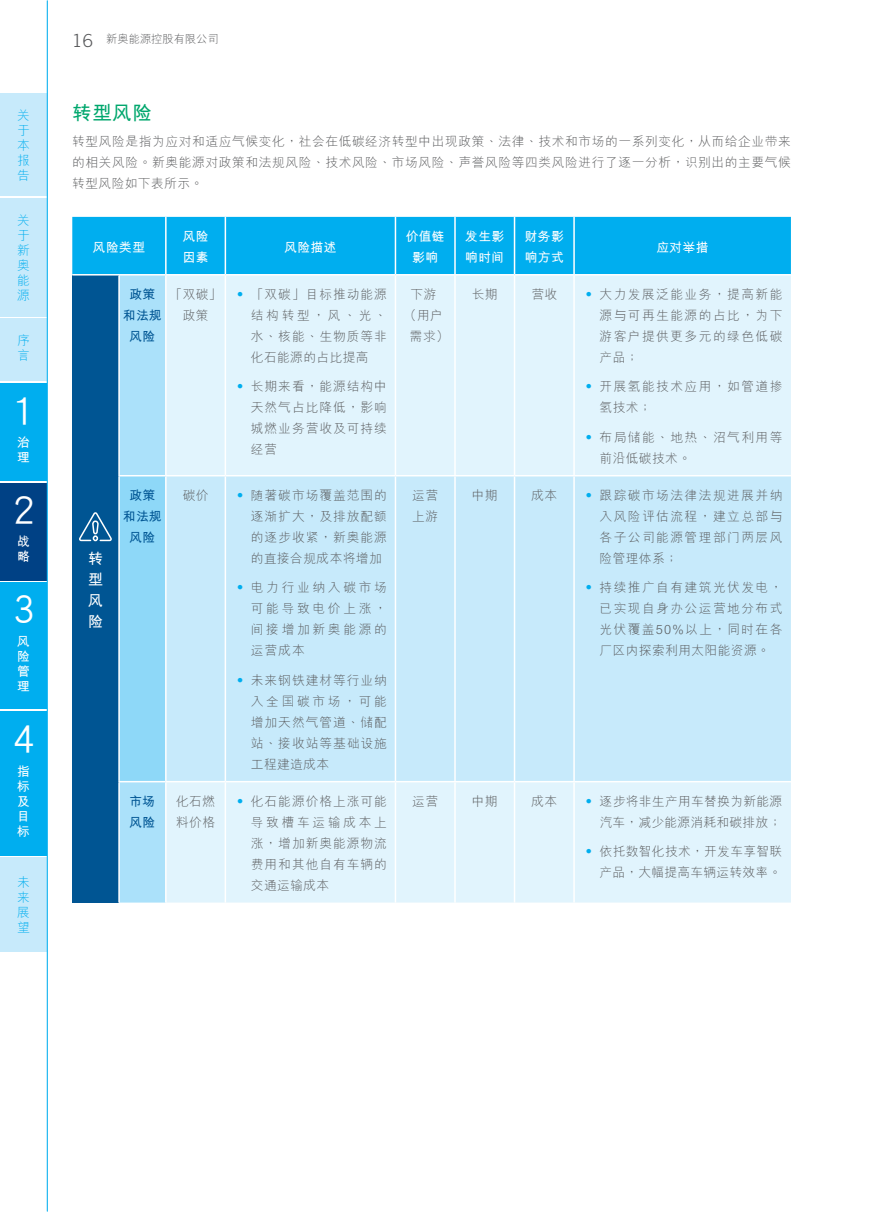
<style>
.page{position:relative;width:893px;height:1212px;background:#fff}
.page>*{position:absolute;margin:0;border:0;box-sizing:border-box;transform-origin:0 0}
.t1{font:37.5px "DF Hei HK W5";color:#fff}
.t2{font:700 19.5px "M Hei HKS";color:#00a76d}
.t3{font:700 15px/21px "M Hei HKS";color:#fff;text-align:justify}
.t4{font:300 12.75px/21px "M Hei HKS";letter-spacing:.075em;color:#58595b;text-align:justify}
.t5{font:300 12.75px/21px "M Hei HKS";letter-spacing:.025em;color:#58595b;text-align:right}
.t6{font:700 12.75px/15px "M Hei HKS";letter-spacing:.03em;color:#fff}
.t7{font:300 12.75px/21px "M Hei HKS";letter-spacing:.11em;color:#58595b}
.t8{font:700 12.75px/21px "M Hei HKS";letter-spacing:.03em;color:#005593;text-align:center}
.t9{font:300 12.75px/15px "M Hei HKS";color:#00aeef;text-align:justify}
.t10{font:300 11.25px "M Hei HKS";color:#58595b}
.s1{font-family:"Trade Gothic LT Std";font-size:18px}
.s2{color:#00aeef}
</style>
<div class="page">
<div style="left:0;top:857px;width:47px;height:95px;background:#c7eafb"></div>
<div style="left:0;top:198px;width:47px;height:118px;background:#c7eafb"></div>
<div style="left:0;top:93px;width:47px;height:103px;background:#c7eafb"></div>
<div style="left:0;top:318px;width:47px;height:63px;background:#c7eafb"></div>
<div style="left:0;top:383px;width:47px;height:97px;background:#00aeef"></div>
<div style="left:0;top:483px;width:47px;height:97px;background:#004185"></div>
<div style="left:0;top:583px;width:47px;height:126px;background:#00aeef"></div>
<div style="left:0;top:711px;width:47px;height:144px;background:#00aeef"></div>
<hr style="left:47px;top:1px;width:1px;height:1210px;background:#00aeef">
<svg style="left:72px;top:217px;width:719px;height:685px;background:#b3dff4"></svg>
<p class="t9" style="left:17px;top:107px;width:14px">關於本報告</p>
<p class="t9" style="left:17px;top:212px;width:14px">關於新奧能源</p>
<p class="t9" style="left:17px;top:332px;width:14px">序言</p>
<h1 class="t1" style="left:13px;top:391px;width:23px">1</h1>
<p class="t6" style="left:17px;top:434px;width:14px">治理</p>
<h1 class="t1" style="left:13px;top:490px;width:23px">2</h1>
<p class="t6" style="left:17px;top:533px;width:14px">戰略</p>
<h1 class="t1" style="left:13px;top:589px;width:23px">3</h1>
<p class="t6" style="left:17px;top:633px;width:14px;text-align:justify">風險管理</p>
<h1 class="t1" style="left:13px;top:719px;width:23px">4</h1>
<p class="t6" style="left:17px;top:762px;width:14px;text-align:justify">指標及目標</p>
<p class="t9" style="left:17px;top:874px;width:14px">未來展望</p>
<p class="t10" style="left:72px;top:31px;width:148px"><span class="s1">16</span> 新奧能源控股有限公司</p>
<h2 class="t2" style="left:72px;top:99px;width:81px">轉型風險</h2>
<p class="t4" style="left:72px;top:130px;width:720px">轉型風險是指為應對和適應氣候變化，社會在低碳經濟轉型中出現政策、法律、技術和市場的一系列變化，從而給企業帶來的相關風險。新奧能源對政策和法規風險、技術風險、市場風險、聲譽風險等四類風險進行了逐一分析，識別出的主要氣候轉型風險如下表所示。</p>
<p class="t6" style="left:93px;top:238px;width:54px">風險類型</p>
<p class="t6" style="left:183px;top:225px;width:27px;line-height:21px">風險因素</p>
<p class="t6" style="left:284px;top:238px;width:54px">風險描述</p>
<p class="t6" style="left:406px;top:225px;width:41px;line-height:21px;text-align:center">價值鏈影響</p>
<p class="t6" style="left:465px;top:225px;width:41px;line-height:21px">發生影響時間</p>
<p class="t6" style="left:525px;top:225px;width:41px;line-height:21px">財務影響方式</p>
<p class="t6" style="left:656px;top:238px;width:54px">應對舉措</p>
<p class="t3" style="left:88px;top:546px;width:17px">轉型風險</p>
<p class="t8" style="left:123px;top:283px;width:41px">政策和法規風險</p>
<p class="t4" style="left:170px;top:283px;width:54px;text-align:center">「雙碳」政策</p>
<p class="t4" style="left:251px;top:283px;width:138px;text-indent:-17px"><span class="s2">•</span> 「雙碳」目標推動能源結構轉型，風、光、水、核能、生物質等非化石能源的佔比提高</p>
<p class="t4" style="left:251px;top:376px;width:138px;text-indent:-17px"><span class="s2">•</span> 長期來看，能源結構中天然氣佔比降低，影響城燃業務營收及可持續經營</p>
<p class="t8" style="left:123px;top:484px;width:41px">政策和法規風險</p>
<p class="t4" style="left:183px;top:484px;width:27px">碳價</p>
<p class="t4" style="left:251px;top:484px;width:138px;text-indent:-17px"><span class="s2">•</span> 隨著碳市場覆蓋範圍的逐漸擴大，及排放配額的逐步收緊，新奧能源的直接合規成本將增加</p>
<p class="t4" style="left:251px;top:577px;width:138px;text-indent:-17px"><span class="s2">•</span> 電力行業納入碳市場可能導致電價上漲，間接增加新奧能源的運營成本</p>
<p class="t4" style="left:251px;top:669px;width:138px;text-indent:-17px"><span class="s2">•</span> 未來鋼鐵建材等行業納入全國碳市場，可能增加天然氣管道、儲配站、接收站等基礎設施工程建造成本</p>
<p class="t4" style="left:404px;top:283px;width:46px;text-align:center">下游<br>（用戶需求）</p>
<p class="t4" style="left:472px;top:283px;width:27px">長期</p>
<p class="t4" style="left:531px;top:283px;width:27px">營收</p>
<p class="t4" style="left:600px;top:283px;width:184px;text-indent:-17px"><span class="s2">•</span> 大力發展泛能業務，提高新能源與可再生能源的佔比，為下遊客戶提供更多元的綠色低碳產品；</p>
<p class="t7" style="left:600px;top:376px;width:184px;text-indent:-17px"><span class="s2">•</span> 開展氫能技術應用，如管道摻氫技術；</p>
<p class="t7" style="left:600px;top:426px;width:184px;text-indent:-17px"><span class="s2">•</span> 佈局儲能、地熱、沼氣利用等前沿低碳技術。</p>
<p class="t4" style="left:412px;top:484px;width:27px">運營上游</p>
<p class="t4" style="left:472px;top:484px;width:27px">中期</p>
<p class="t4" style="left:531px;top:484px;width:27px">成本</p>
<p class="t4" style="left:600px;top:484px;width:184px;text-indent:-17px"><span class="s2">•</span> 跟蹤碳市場法律法規進展並納入風險評估流程，建立總部與各子公司能源管理部門兩層風險管理體系；</p>
<p class="t4" style="left:600px;top:577px;width:184px;text-indent:-17px"><span class="s2">•</span> 持續推廣自有建築光伏發電，已實現自身辦公運營地分布式光伏覆蓋50%以上，同時在各廠區內探索利用太陽能資源。</p>
<p class="t8" style="left:129px;top:789px;width:27px;text-align:left">市場風險</p>
<p class="t4" style="left:176px;top:790px;width:41px">化石燃料價格</p>
<p class="t4" style="left:251px;top:790px;width:138px;text-indent:-17px"><span class="s2">•</span> 化石能源價格上漲可能導致槽車運輸成本上漲，增加新奧能源物流費用和其他自有車輛的交通運輸成本</p>
<p class="t4" style="left:412px;top:790px;width:27px">運營</p>
<p class="t4" style="left:472px;top:790px;width:27px">中期</p>
<p class="t4" style="left:531px;top:790px;width:27px">成本</p>
<p class="t5" style="left:583px;top:790px;width:201px"><span class="s2">•</span> 逐步將非生產用車替換為新能源汽車，減少能源消耗和碳排放；</p>
<p class="t5" style="left:583px;top:841px;width:201px"><span class="s2">•</span> 依託數智化技術，開發車享智聯產品，大幅提高車輛運轉效率。</p>
</div>
